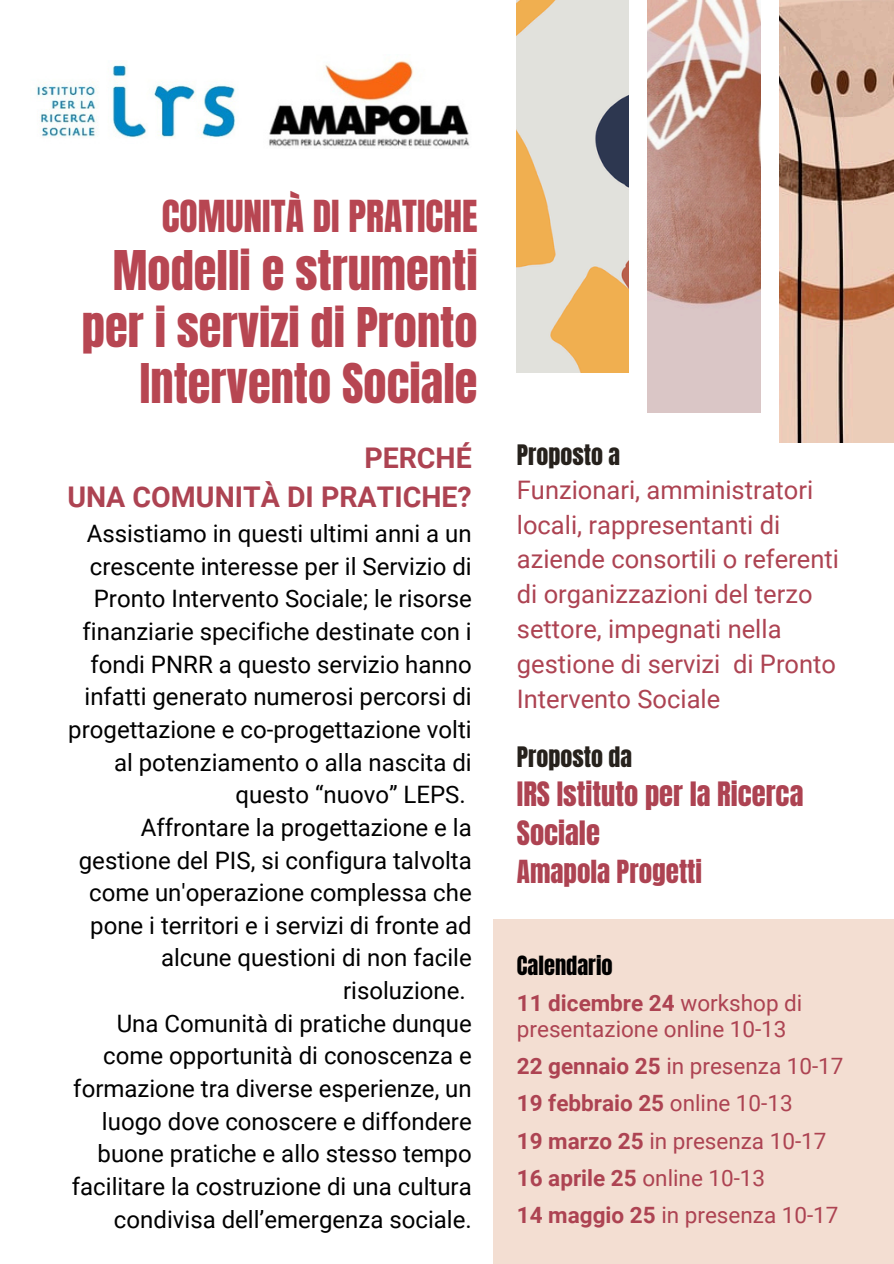
<style>
.page{position:relative;width:894px;height:1264px;background:#fff}
.page>*{position:absolute;margin:0;border:0;box-sizing:border-box;transform-origin:0 0}
.t1{font:46.5px/56.2px "Anton";color:#b74652;text-align:right}
.t2{font:37.5px "Anton";color:#b74652}
.t3{font:28.5px/39.3px "Anton";color:#ad4352}
.t4{font:700 28.5px/39.3px "Roboto";color:#ad4352;text-align:right}
.t5{font:27px "Anton";color:#ad4352}
.t6{font:25.5px/34.8px "Roboto";color:#ad4352}
.t7{font:24px/32.7px "Roboto";color:#000;text-align:right}
.t8{font:24px "Anton";color:#26211c}
.t9{font:22.5px/25.8px "Roboto";color:#ad4352}
.t10{font:700 22.5px "Roboto";color:#ad4352}
.t11{font:22.5px "Anton";color:#000}
.s1{font-weight:700}
.s2{font-weight:400}
</style>
<div class="page">
<img style="left:779px;top:0;width:114px;height:442px">
<img style="left:647px;top:0;width:113px;height:412px">
<img style="left:37px;top:65px;width:199px;height:73px">
<img style="left:269px;top:60px;width:201px;height:87px">
<img style="left:516px;top:0;width:112px;height:373px">
<div style="left:493px;top:918px;width:400px;height:345px;background:#f3ded2"></div>
<p class="t2" style="left:162px;top:189px;width:317px">COMUNITÀ DI PRATICHE</p>
<p class="t1" style="left:82px;top:243px;width:397px">Modelli e strumenti per i servizi di Pronto<br>Intervento Sociale</p>
<h3 class="t4" style="left:67px;top:438px;width:406px">PERCHÉ<br>UNA COMUNITÀ DI PRATICHE?</h3>
<h3 class="t7" style="left:68px;top:517px;width:405px">Assistiamo in questi ultimi anni a un crescente interesse per il Servizio di Pronto Intervento Sociale; le risorse finanziarie specifiche destinate con i fondi PNRR a questo servizio hanno infatti generato numerosi percorsi di progettazione e co-progettazione volti al potenziamento o alla nascita di questo “nuovo” LEPS.<br>Affrontare la progettazione e la gestione del PIS, si configura talvolta come un'operazione complessa che pone i territori e i servizi di fronte ad alcune questioni di non facile risoluzione.<br>Una Comunità di pratiche dunque come opportunità di conoscenza e formazione tra diverse esperienze, un luogo dove conoscere e diffondere buone pratiche e allo stesso tempo facilitare la costruzione di una cultura condivisa dell’emergenza sociale.</h3>
<p class="t8" style="left:516px;top:437px;width:105px">Proposto a</p>
<p class="t6" style="left:516px;top:472px;width:323px">Funzionari, amministratori locali, rappresentanti di aziende consortili o referenti di organizzazioni del terzo settore, impegnati nella gestione di servizi di Pronto<br>Intervento Sociale</p>
<h2 class="t8" style="left:516px;top:740px;width:117px">Proposto da</h2>
<h2 class="t3" style="left:516px;top:774px;width:288px">IRS Istituto per la Ricerca<br>Sociale</h2>
<h2 class="t5" style="left:516px;top:852px;width:187px">Amapola Progetti</h2>
<p class="t11" style="left:516px;top:949px;width:97px">Calendario</p>
<p class="t9" style="left:516px;top:990px;width:287px"><span class="s1">11 dicembre 24</span> workshop di presentazione online 10-13</p>
<p class="t9" style="left:516px;top:1053px;width:328px"><span class="s1">22 gennaio 25</span> in presenza 10-17</p>
<p class="t10" style="left:516px;top:1090px;width:277px">19 febbraio 25 <span class="s2">online 10-13</span></p>
<p class="t9" style="left:516px;top:1127px;width:311px"><span class="s1">19 marzo 25</span> in presenza 10-17</p>
<p class="t9" style="left:516px;top:1164px;width:250px"><span class="s1">16 aprile 25</span> online 10-13</p>
<p class="t9" style="left:516px;top:1202px;width:323px"><span class="s1">14 maggio 25</span> in presenza 10-17</p>
</div>
